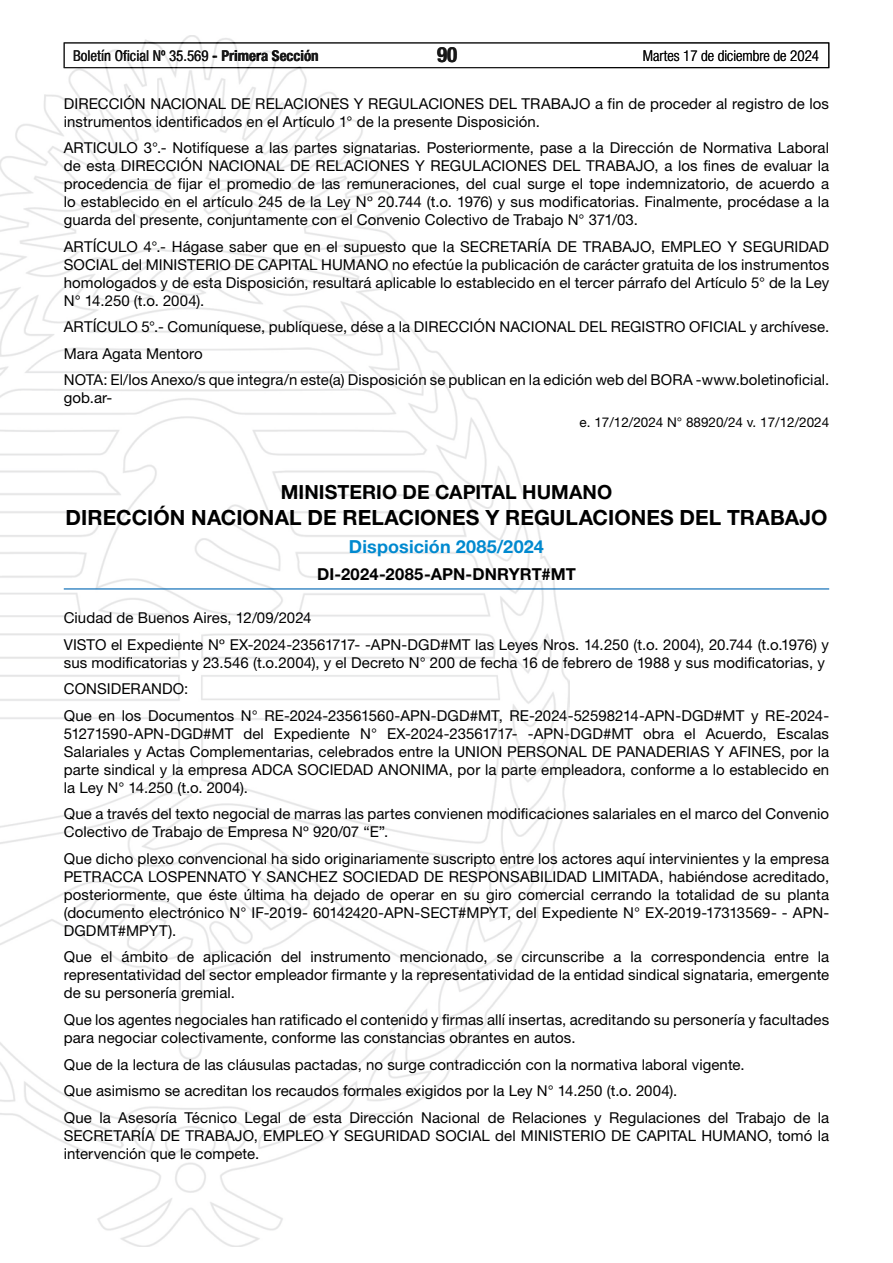
<style>
.page{position:relative;width:893px;height:1263px;background:#fff}
.page>*{position:absolute;margin:0;border:0;box-sizing:border-box;transform-origin:0 0}
.t1{font:700 21px "Helvetica Neue LT Std";color:#000}
.t2{font:700 condensed 21px "Helvetica Neue LT Std";color:#000}
.t3{font:700 19.5px "Helvetica Neue LT Std";letter-spacing:.005em;color:#000}
.t4{font:700 18px "Helvetica Neue LT Std";letter-spacing:.01em;color:#0089cf}
.t5{font:700 16.5px "Helvetica Neue LT Std";letter-spacing:.01em;color:#000}
.t6{font:15px/18px "Helvetica Neue LT Std";letter-spacing:.005em;color:#000}
.t7{font:condensed 15px "Helvetica Neue LT Std";color:#000}
.t8{font:300 condensed 15px "Helvetica Neue LT Std";color:#000}
.t9{font:13.5px "Helvetica Neue LT Std";color:#000}
.s1{font-weight:700}
</style>
<div class="page">
<div style="left:64px;top:43px;width:765px;height:25px;border:1px solid #000"></div>
<img style="left:0;top:35px;width:569px;height:1211px">
<hr style="left:64px;top:588px;width:765px;height:1px;background:#0066b3">
<p class="t7" style="left:73px;top:47px;width:247px">Boletín Oficial Nº 35.569 <span class="s1">- Primera Sección</span></p>
<h1 class="t2" style="left:437px;top:42px;width:22px">90</h1>
<p class="t8" style="left:643px;top:47px;width:178px">Martes 17 de diciembre de 2024</p>
<p class="t6" style="left:64px;top:94px;width:767px">DIRECCIÓN NACIONAL DE RELACIONES Y REGULACIONES DEL TRABAJO a fin de proceder al registro de los instrumentos identificados en el Artículo 1° de la presente Disposición.</p>
<p class="t6" style="left:64px;top:138px;width:767px;text-align:justify">ARTICULO 3°.- Notifíquese a las partes signatarias. Posteriormente, pase a la Dirección de Normativa Laboral de esta DIRECCIÓN NACIONAL DE RELACIONES Y REGULACIONES DEL TRABAJO, a los fines de evaluar la procedencia de fijar el promedio de las remuneraciones, del cual surge el tope indemnizatorio, de acuerdo a lo establecido en el artículo 245 de la Ley Nº 20.744 (t.o. 1976) y sus modificatorias. Finalmente, procédase a la guarda del presente, conjuntamente con el Convenio Colectivo de Trabajo N° 371/03.</p>
<p class="t6" style="left:64px;top:237px;width:767px;text-align:justify">ARTÍCULO 4°.- Hágase saber que en el supuesto que la SECRETARÍA DE TRABAJO, EMPLEO Y SEGURIDAD SOCIAL del MINISTERIO DE CAPITAL HUMANO no efectúe la publicación de carácter gratuita de los instrumentos homologados y de esta Disposición, resultará aplicable lo establecido en el tercer párrafo del Artículo 5° de la Ley N° 14.250 (t.o. 2004).</p>
<p class="t6" style="left:64px;top:313px;width:767px;line-height:26.5px">ARTÍCULO 5°.- Comuníquese, publíquese, dése a la DIRECCIÓN NACIONAL DEL REGISTRO OFICIAL y archívese.<br>Mara Agata Mentoro<br>NOTA: El/los Anexo/s que integra/n este(a) Disposición se publican en la edición web del BORA -www.boletinoficial.</p>
<p class="t6" style="left:64px;top:388px;width:50px">gob.ar-</p>
<p class="t9" style="left:580px;top:414px;width:251px">e. 17/12/2024 N° 88920/24 v. 17/12/2024</p>
<h2 class="t3" style="left:281px;top:480px;width:333px">MINISTERIO DE CAPITAL HUMANO</h2>
<h1 class="t1" style="left:66px;top:505px;width:763px">DIRECCIÓN NACIONAL DE RELACIONES Y REGULACIONES DEL TRABAJO</h1>
<p class="t4" style="left:349px;top:536px;width:196px">Disposición 2085/2024</p>
<p class="t5" style="left:317px;top:564px;width:260px">DI-2024-2085-APN-DNRYRT#MT</p>
<p class="t6" style="left:64px;top:605px;width:767px;line-height:26.5px">Ciudad de Buenos Aires, 12/09/2024<br>VISTO el Expediente Nº EX-2024-23561717- -APN-DGD#MT las Leyes Nros. 14.250 (t.o. 2004), 20.744 (t.o.1976) y</p>
<p class="t6" style="left:64px;top:649px;width:767px;line-height:26.5px">sus modificatorias y 23.546 (t.o.2004), y el Decreto N° 200 de fecha 16 de febrero de 1988 y sus modificatorias, y<br>CONSIDERANDO:<br>Que en los Documentos N° RE-2024-23561560-APN-DGD#MT, RE-2024-52598214-APN-DGD#MT y RE-2024-</p>
<p class="t6" style="left:64px;top:724px;width:767px;text-align:justify">51271590-APN-DGD#MT del Expediente N° EX-2024-23561717- -APN-DGD#MT obra el Acuerdo, Escalas Salariales y Actas Complementarias, celebrados entre la UNION PERSONAL DE PANADERIAS Y AFINES, por la parte sindical y la empresa ADCA SOCIEDAD ANONIMA, por la parte empleadora, conforme a lo establecido en la Ley N° 14.250 (t.o. 2004).</p>
<p class="t6" style="left:64px;top:805px;width:767px">Que a través del texto negocial de marras las partes convienen modificaciones salariales en el marco del Convenio<br>Colectivo de Trabajo de Empresa Nº 920/07 “E”.</p>
<p class="t6" style="left:64px;top:849px;width:767px;text-align:justify">Que dicho plexo convencional ha sido originariamente suscripto entre los actores aquí intervinientes y la empresa PETRACCA LOSPENNATO Y SANCHEZ SOCIEDAD DE RESPONSABILIDAD LIMITADA, habiéndose acreditado, posteriormente, que éste última ha dejado de operar en su giro comercial cerrando la totalidad de su planta (documento electrónico N° IF-2019- 60142420-APN-SECT#MPYT, del Expediente N° EX-2019-17313569- - APN-DGDMT#MPYT).</p>
<p class="t6" style="left:64px;top:948px;width:767px;text-align:justify">Que el ámbito de aplicación del instrumento mencionado, se circunscribe a la correspondencia entre la representatividad del sector empleador firmante y la representatividad de la entidad sindical signataria, emergente de su personería gremial.</p>
<p class="t6" style="left:64px;top:1010px;width:767px">Que los agentes negociales han ratificado el contenido y firmas allí insertas, acreditando su personería y facultades para negociar colectivamente, conforme las constancias obrantes en autos.</p>
<p class="t6" style="left:64px;top:1051px;width:767px;line-height:26.5px">Que de la lectura de las cláusulas pactadas, no surge contradicción con la normativa laboral vigente.<br>Que asimismo se acreditan los recaudos formales exigidos por la Ley N° 14.250 (t.o. 2004).<br>Que la Asesoría Técnico Legal de esta Dirección Nacional de Relaciones y Regulaciones del Trabajo de la</p>
<p class="t6" style="left:64px;top:1126px;width:767px">SECRETARÍA DE TRABAJO, EMPLEO Y SEGURIDAD SOCIAL del MINISTERIO DE CAPITAL HUMANO, tomó la intervención que le compete.</p>
</div>
